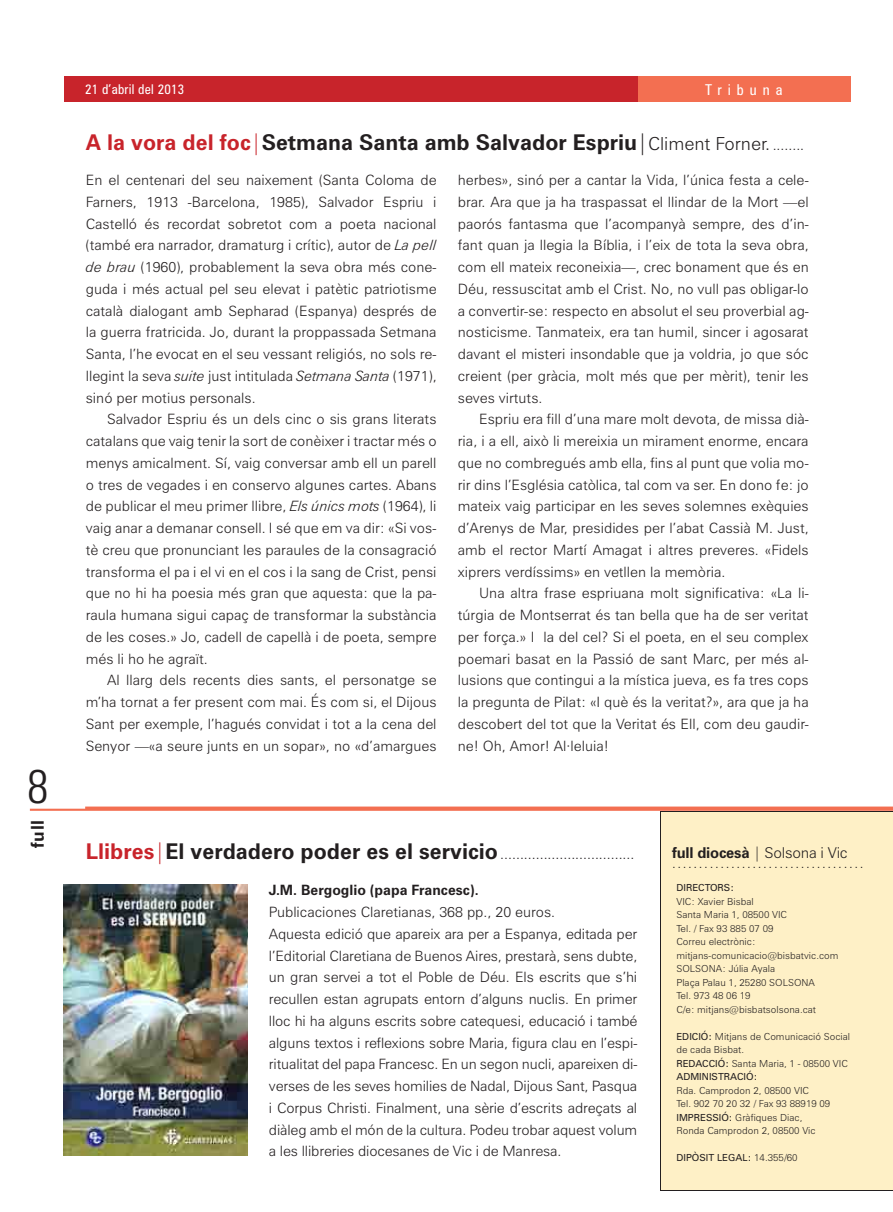
<style>
.page{position:relative;width:893px;height:1212px;background:#fff}
.page>*{position:absolute;margin:0;border:0;box-sizing:border-box;transform-origin:0 0}
.t1{font:300 condensed 48px "Zurich BT";color:#231f20}
.t2{font:700 21.75px "Zurich BT";color:#231f20}
.t3{font:700 17.7px "Zurich BT";color:#231f20}
.t4{font:300 15px "Zurich BT";letter-spacing:-.015em;color:#231f20}
.t5{font:condensed 15px "Zurich BT";letter-spacing:.4em;color:#fff}
.t6{font:300 14.25px/21.8px "Zurich BT";letter-spacing:-.01em;color:#231f20;text-align:justify}
.t7{font:700 14.25px "Zurich BT";color:#231f20}
.t8{font:300 13.5px "Zurich BT";color:#231f20}
.t9{font:condensed 13.5px "Zurich BT";letter-spacing:.02em;color:#fff}
.t10{font:300 9.75px/13.5px "Zurich BT";color:#231f20}
.t11{font:9.75px "Zurich BT";color:#231f20}
.s1{color:#c8242b}
.s2{font-weight:300;color:#c8242b}
.s3{font-weight:300}
.s4{font-weight:300;font-size:18px}
.s5{font-weight:300;font-size:14.25px}
.s6{font-style:italic}
.s7{font-weight:700;font-size:21.75px;color:#c8242b}
.s8{font-size:21.75px;color:#c8242b}
.s9{font-weight:700;font-size:21.75px}
.s10{font-weight:700}
.s11{font-weight:400}
</style>
<div class="page">
<div style="left:661px;top:811px;width:232px;height:379px;background:#fef0c6"></div>
<hr style="left:661px;top:811px;width:232px;height:1px;background:#231f20">
<hr style="left:661px;top:811px;width:1px;height:379px;background:#231f20">
<hr style="left:661px;top:1190px;width:232px;height:1px;background:#231f20">
<div style="left:64px;top:77px;width:786px;height:25px;background:#c8242b"></div>
<div style="left:638px;top:77px;width:212px;height:25px;background:#f36f51"></div>
<svg style="left:30px;top:806px;width:863px;height:5px;background:#f4876f"></svg>
<img style="left:64px;top:885px;width:184px;height:270px">
<h1 class="t1" style="left:27px;top:756px;width:24px">8</h1>
<p class="t3" style="left:27px;top:848px;width:30px;rotate:-90deg">full</p>
<p class="t9" style="left:85px;top:81px;width:101px">21 d’abril del 2013</p>
<p class="t5" style="left:705px;top:81px;width:79px">Tribuna</p>
<h2 class="t2" style="left:86px;top:129px;width:720px"><span class="s1">A la vora del foc</span><span class="s2">|</span>Setmana Santa amb Salvador Espriu<span class="s3">|</span><span class="s4">Climent Forner.</span> <span class="s5">........</span></h2>
<p class="t6" style="left:86px;top:169px;width:352px">En el centenari del seu naixement (Santa Coloma de Farners, 1913 -Barcelona, 1985), Salvador Espriu i Castelló és recordat sobretot com a poeta nacional (també era narrador, dramaturg i crític), autor de <span class="s6">La pell de brau</span> (1960), probablement la seva obra més cone&shy;guda i més actual pel seu elevat i patètic patriotisme català dialogant amb Sepharad (Espanya) després de la guerra fratricida. Jo, durant la proppassada Setmana Santa, l’he evocat en el seu vessant religiós, no sols re&shy;llegint la seva <span class="s6">suite</span> just intitulada <span class="s6">Setmana Santa</span> (1971), sinó per motius personals.</p>
<p class="t6" style="left:86px;top:408px;width:352px;text-indent:21px">Salvador Espriu és un dels cinc o sis grans literats catalans que vaig tenir la sort de conèixer i tractar més o menys amicalment. Sí, vaig conversar amb ell un parell o tres de vegades i en conservo algunes cartes. Abans de publicar el meu primer llibre, <span class="s6">Els únics mots</span> (1964), li vaig anar a demanar consell. I sé que em va dir: «Si vos&shy;tè creu que pronunciant les paraules de la consagració transforma el pa i el vi en el cos i la sang de Crist, pensi que no hi ha poesia més gran que aquesta: que la pa&shy;raula humana sigui capaç de transformar la substància de les coses.» Jo, cadell de capellà i de poeta, sempre més li ho he agraït.</p>
<p class="t6" style="left:86px;top:669px;width:352px;text-indent:21px">Al llarg dels recents dies sants, el personatge se m’ha tornat a fer present com mai. És com si, el Dijous Sant per exemple, l’hagués convidat i tot a la cena del Senyor —«a seure junts en un sopar», no «d’amargues</p>
<p class="t6" style="left:458px;top:169px;width:352px">herbes», sinó per a cantar la Vida, l’única festa a cele&shy;brar. Ara que ja ha traspassat el llindar de la Mort —el paorós fantasma que l’acompanyà sempre, des d’in&shy;fant quan ja llegia la Bíblia, i l’eix de tota la seva obra, com ell mateix reconeixia—, crec bonament que és en Déu, ressuscitat amb el Crist. No, no vull pas obligar-lo a convertir-se: respecto en absolut el seu proverbial ag&shy;nosticisme. Tanmateix, era tan humil, sincer i agosarat davant el misteri insondable que ja voldria, jo que sóc creient (per gràcia, molt més que per mèrit), tenir les seves virtuts.</p>
<p class="t6" style="left:458px;top:408px;width:352px;text-indent:21px">Espriu era fill d’una mare molt devota, de missa dià&shy;ria, i a ell, això li mereixia un mirament enorme, encara que no combregués amb ella, fins al punt que volia mo&shy;rir dins l’Església catòlica, tal com va ser. En dono fe: jo mateix vaig participar en les seves solemnes exèquies d’Arenys de Mar, presidides per l’abat Cassià M. Just, amb el rector Martí Amagat i altres preveres. «Fidels xiprers verdíssims» en vetllen la memòria.</p>
<p class="t6" style="left:458px;top:582px;width:352px;text-indent:21px">Una altra frase espriuana molt significativa: «La li&shy;túrgia de Montserrat és tan bella que ha de ser veritat per força.» I la del cel? Si el poeta, en el seu complex poemari basat en la Passió de sant Marc, per més al&shy;lusions que contingui a la mística jueva, es fa tres cops la pregunta de Pilat: «I què és la veritat?», ara que ja ha descobert del tot que la Veritat és Ell, com deu gaudir&shy;ne! Oh, Amor! Al·leluia!</p>
<p class="t6" style="left:86px;top:843px;width:550px"><span class="s7">Llibres</span><span class="s8">|</span><span class="s9">El verdadero poder es el servicio</span> ..................................</p>
<p class="t7" style="left:269px;top:881px;width:211px">J.M. Bergoglio (papa Francesc).</p>
<p class="t6" style="left:269px;top:901px;width:370px;text-align:left">Publicaciones Claretianas, 368 pp., 20 euros.<br>Aquesta edició que apareix ara per a Espanya, editada per l’Editorial Claretiana de Buenos Aires, prestarà, sens dubte, un gran servei a tot el Poble de Déu. Els escrits que s’hi recullen estan agrupats entorn d’alguns nuclis. En primer lloc hi ha alguns escrits sobre catequesi, educació i també alguns textos i reflexions sobre Maria, figura clau en l’espi&shy;ritualitat del papa Francesc. En un segon nucli, apareixen di&shy;verses de les seves homilies de Nadal, Dijous Sant, Pasqua i Corpus Christi. Finalment, una sèrie d’escrits adreçats al diàleg amb el món de la cultura. Podeu trobar aquest volum a les llibreries diocesanes de Vic i de Manresa.</p>
<p class="t4" style="left:672px;top:843px;width:177px"><span class="s10">full diocesà</span> | Solsona i Vic</p>
<p class="t8" style="left:672px;top:855px;width:193px">....................................</p>
<p class="t11" style="left:676px;top:882px;width:59px">DIRECTORS:</p>
<p class="t10" style="left:676px;top:894px;width:164px">VIC: Xavier Bisbal<br>Santa Maria 1, 08500 VIC<br>Tel. / Fax 93 885 07 09<br>Correu electrònic: mitjans-comunicacio@bisbatvic.com<br>SOLSONA: Júlia Ayala<br>Plaça Palau 1, 25280 SOLSONA<br>Tel. 973 48 06 19<br>C/e: mitjans@bisbatsolsona.cat</p>
<p class="t10" style="left:676px;top:1029px;width:175px"><span class="s11">EDICIÓ:</span> Mitjans de Comunicació Social de cada Bisbat.<br><span class="s11">REDACCIÓ:</span> Santa Maria, 1 - 08500 VIC<br><span class="s11">ADMINISTRACIÓ:</span></p>
<p class="t10" style="left:676px;top:1083px;width:155px">Rda. Camprodon 2, 08500 VIC<br>Tel. 902 70 20 32 / Fax 93 88919 09<br><span class="s11">IMPRESSIÓ:</span> Gràfiques Diac,<br>Ronda Camprodon 2, 08500 Vic</p>
<p class="t11" style="left:676px;top:1152px;width:123px">DIPÒSIT LEGAL: <span class="s3">14.355/60</span></p>
</div>
